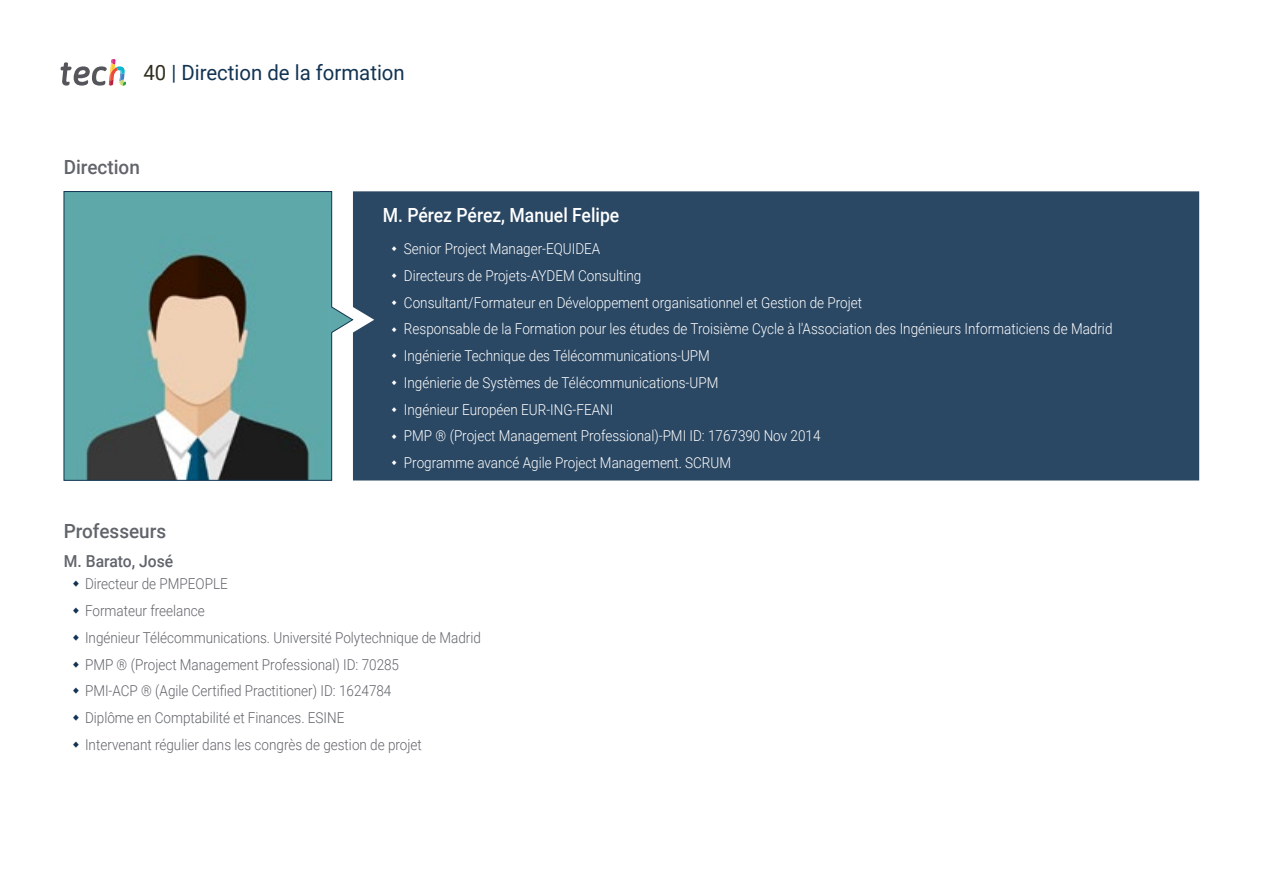
<style>
.page{position:relative;width:1263px;height:893px;background:#fff}
.page>*{position:absolute;margin:0;border:0;box-sizing:border-box;transform-origin:0 0}
.t1{font:21px "Roboto";color:#123352}
.t2{font:500 19.5px "Roboto";color:#fff;scale:.9 1}
.t3{font:500 19.5px "Roboto";color:#61646a}
.t4{font:500 16.5px "Roboto";color:#61646a;scale:.95 1}
.t5{font:300 15px/26.7px "Roboto";color:#fff;scale:.9 1}
.t6{font:300 15px/26.7px "Roboto";color:#61646a;scale:.9 1}
.s1{color:#312e20}
</style>
<div class="page">
<div style="left:353px;top:191px;width:846px;height:289px;background:#2a4763"></div>
<svg style="left:64px;top:191px;width:289px;height:290px;background:#759f9c"></svg>
<svg style="left:61px;top:59px;width:65px;height:27px"></svg>
<svg style="left:392px;top:246px;width:5px;height:5px"></svg>
<svg style="left:392px;top:273px;width:5px;height:5px"></svg>
<svg style="left:392px;top:300px;width:5px;height:5px"></svg>
<svg style="left:392px;top:327px;width:5px;height:5px"></svg>
<svg style="left:392px;top:353px;width:5px;height:5px"></svg>
<svg style="left:392px;top:380px;width:5px;height:5px"></svg>
<svg style="left:392px;top:407px;width:5px;height:5px"></svg>
<svg style="left:392px;top:434px;width:5px;height:5px"></svg>
<svg style="left:392px;top:460px;width:5px;height:5px"></svg>
<h1 class="t1" style="left:144px;top:57px;width:263px"><span class="s1">40</span> | Direction de la formation</h1>
<h2 class="t3" style="left:64px;top:154px;width:78px">Direction</h2>
<h2 class="t3" style="left:64px;top:517px;width:104px">Professeurs</h2>
<h2 class="t2" style="left:383px;top:202px;width:264px">M. Pérez Pérez, Manuel Felipe</h2>
<p class="t5" style="left:404px;top:235px;width:789px">Senior Project Manager-EQUIDEA<br>Directeurs de Projets-AYDEM Consulting<br>Consultant/Formateur en Développement organisationnel et Gestion de Projet<br>Responsable de la Formation pour les études de Troisième Cycle à l'Association des Ingénieurs Informaticiens de Madrid Ingénierie Technique des Télécommunications-UPM<br>Ingénierie de Systèmes de Télécommunications-UPM<br>Ingénieur Européen EUR-ING-FEANI<br>PMP ® (Project Management Professional)-PMI ID: 1767390 Nov 2014<br>Programme avancé Agile Project Management. SCRUM</p>
<p class="t4" style="left:64px;top:550px;width:117px">M. Barato, José</p>
<p class="t6" style="left:85px;top:570px;width:441px">Directeur de PMPEOPLE<br>Formateur freelance<br>Ingénieur Télécommunications. Université Polytechnique de Madrid PMP ® (Project Management Professional) ID: 70285<br>PMI-ACP ® (Agile Certified Practitioner) ID: 1624784<br>Diplôme en Comptabilité et Finances. ESINE<br>Intervenant régulier dans les congrès de gestion de projet</p>
</div>
